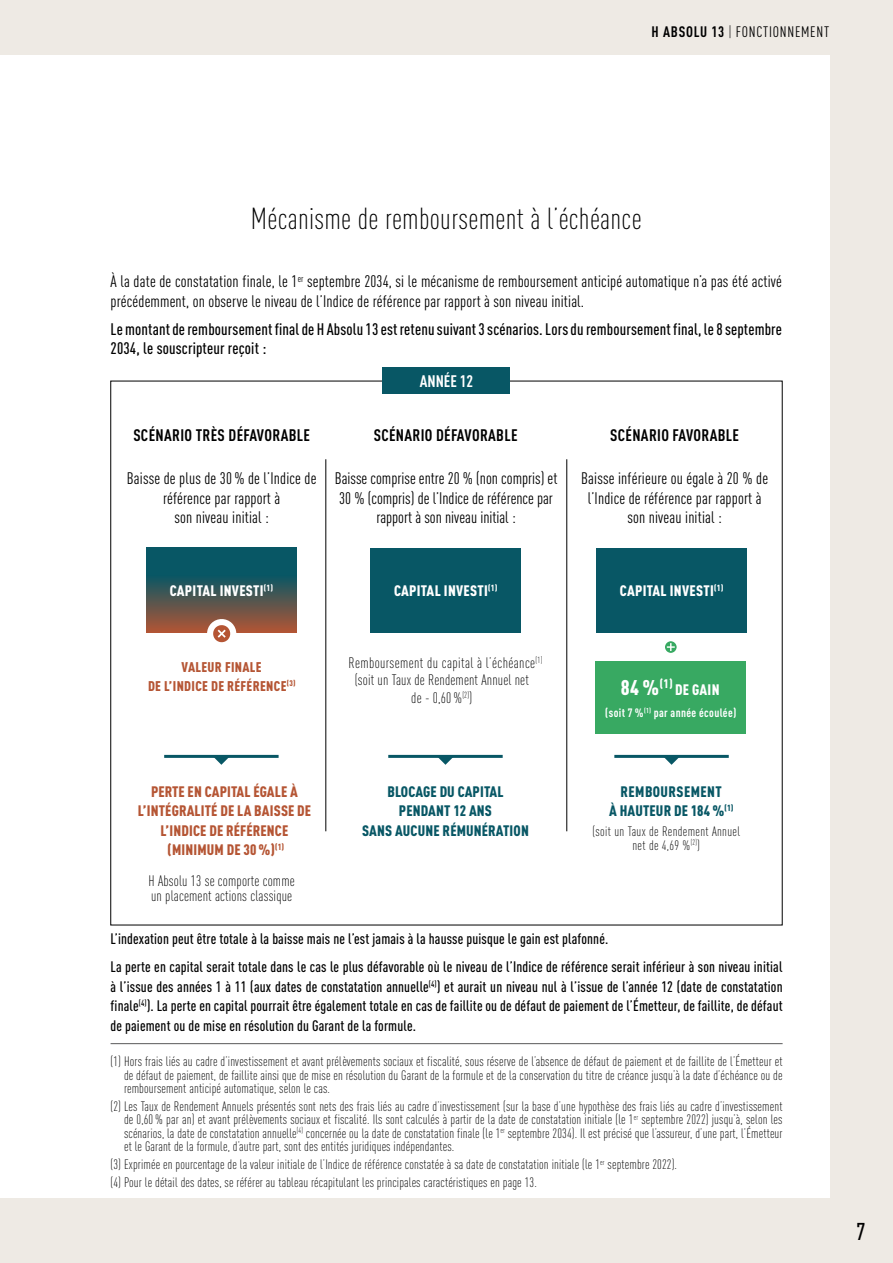
<style>
.page{position:relative;width:893px;height:1263px;background:#eeeae4}
.page>*{position:absolute;margin:0;border:0;box-sizing:border-box;transform-origin:0 0}
.t1{font:300 30px "DIN Cond";letter-spacing:.01em;color:#000}
.t2{font:500 24px "DIN Cond";color:#000}
.t3{font:900 21px "DIN Cond";color:#fff}
.t4{font:16.5px/19.5px "DIN Cond";letter-spacing:.01em;color:#000;text-align:center}
.t5{font:500 16.5px/19.5px "DIN Cond";letter-spacing:.01em;color:#000}
.t6{font:700 16.5px "DIN Cond";letter-spacing:.02em;color:#000}
.t7{font:700 16.5px "DIN Cond";color:#fff}
.t8{font:500 15px/19.5px "DIN Cond";letter-spacing:.01em;color:#000}
.t9{font:300 15px/17.7px "DIN Cond";letter-spacing:.01em;color:#000}
.t10{font:900 15px/19.5px "DIN Cond";letter-spacing:.01em;color:#b55534;text-align:center}
.t11{font:900 15px "DIN Cond";letter-spacing:.02em;color:#fff}
.t12{font:900 15px/19.5px "DIN Cond";letter-spacing:.01em;color:#085765;text-align:center}
.t13{font:900 15px/19.5px "DIN Cond";letter-spacing:.03em;color:#085765;text-align:center}
.t14{font:15px "DIN Cond";letter-spacing:.05em;color:#000}
.t15{font:900 13.8px/19.5px "DIN Cond";letter-spacing:.025em;color:#b55534;text-align:center}
.t16{font:300 13.5px/13.5px "DIN Cond";letter-spacing:.01em;color:#000;text-align:justify}
.t17{font:700 12px "DIN Cond";letter-spacing:.03em;color:#fff}
.s1{font-weight:700}
.s2{font-weight:300}
</style>
<div class="page">
<div style="left:0;top:55px;width:829px;height:1143px;background:#fff"></div>
<div style="left:383px;top:368px;width:127px;height:26px;background:#085765"></div>
<hr style="left:111px;top:1043px;width:672px;height:1px;background:#58585a">
<hr style="left:326px;top:459px;width:1px;height:372px;background:#000">
<hr style="left:566px;top:459px;width:1px;height:372px;background:#000">
<hr style="left:388px;top:755px;width:115px;height:3px;background:#085765">
<hr style="left:614px;top:755px;width:115px;height:3px;background:#085765">
<hr style="left:164px;top:755px;width:115px;height:3px;background:#085765">
<svg style="left:437px;top:757px;width:15px;height:8px"></svg>
<svg style="left:663px;top:757px;width:17px;height:8px"></svg>
<svg style="left:213px;top:757px;width:15px;height:8px"></svg>
<div style="left:370px;top:548px;width:151px;height:58px;background:#085765"></div>
<div style="left:370px;top:605px;width:151px;height:28px;background:#085765"></div>
<div style="left:146px;top:548px;width:151px;height:85px;background:#085765"></div>
<div style="left:146px;top:575px;width:151px;height:58px;background:linear-gradient(to bottom,#095664,#b05535)"></div>
<svg style="left:200px;top:617px;width:43px;height:26px"></svg>
<div style="left:596px;top:548px;width:151px;height:58px;background:#085765"></div>
<div style="left:596px;top:605px;width:151px;height:28px;background:#085765"></div>
<div style="left:595px;top:661px;width:151px;height:73px;background:#38a962"></div>
<svg style="left:662px;top:638px;width:18px;height:18px"></svg>
<div style="left:659px;top:635px;width:24px;height:24px;border:6px solid #fff;border-radius:50%"></div>
<svg style="left:667px;top:643px;width:8px;height:8px"></svg>
<p class="t14" style="left:652px;top:23px;width:179px"><span class="s1">H ABSOLU 13</span> <span class="s2">|</span> FONCTIONNEMENT</p>
<h1 class="t1" style="left:251px;top:201px;width:392px">Mécanisme de remboursement à l’échéance</h1>
<p class="t4" style="left:111px;top:271px;width:673px;text-align:left">À la date de constatation finale, le 1<sup>er</sup> septembre 2034, si le mécanisme de remboursement anticipé automatique n’a pas été activé précédemment, on observe le niveau de l’Indice de référence par rapport à son niveau initial.</p>
<p class="t5" style="left:111px;top:319px;width:673px">Le montant de remboursement final de H Absolu 13 est retenu suivant 3 scénarios. Lors du remboursement final, le 8septembre<br>2034, le souscripteur reçoit :</p>
<p class="t6" style="left:133px;top:425px;width:178px">SCÉNARIO TRÈS DÉFAVORABLE</p>
<p class="t4" style="left:127px;top:468px;width:191px">Baisse de plus de 30% de l’Indice de référence par rapport à<br>son niveau initial :</p>
<p class="t7" style="left:420px;top:371px;width:55px">ANNÉE 12</p>
<p class="t6" style="left:374px;top:425px;width:145px">SCÉNARIO DÉFAVORABLE</p>
<p class="t4" style="left:335px;top:468px;width:224px">Baisse comprise entre 20 % (non compris) et<br>30 % (compris) de l’Indice de référence par rapport à son niveau initial :</p>
<p class="t6" style="left:610px;top:425px;width:130px">SCÉNARIO FAVORABLE</p>
<p class="t4" style="left:581px;top:468px;width:188px">Baisse inférieure ou égale à 20 % de l’Indice de référence par rapport à son niveau initial :</p>
<p class="t11" style="left:170px;top:581px;width:105px">CAPITAL INVESTI<sup>(1)</sup></p>
<p class="t11" style="left:620px;top:581px;width:105px">CAPITAL INVESTI<sup>(1)</sup></p>
<p class="t11" style="left:394px;top:581px;width:105px">CAPITAL INVESTI<sup>(1)</sup></p>
<p class="t15" style="left:148px;top:656px;width:149px">VALEUR FINALE<br>DE L’INDICE DE RÉFÉRENCE<sup>(3)</sup></p>
<p class="t9" style="left:349px;top:653px;width:196px;text-align:center">Remboursement du capital à l’échéance<sup>(1) </sup>(soit un Taux de Rendement Annuel net<br>de - 0,60 %<sup>(2)</sup>)</p>
<p class="t10" style="left:138px;top:781px;width:175px">PERTE EN CAPITAL ÉGALE À<br>L’INTÉGRALITÉ DE LA BAISSE DE<br>L’INDICE DE RÉFÉRENCE (MINIMUM DE 30%)<sup>(1)</sup></p>
<p class="t9" style="left:149px;top:873px;width:148px;line-height:15px">H Absolu 13 se comporte comme un placement actions classique</p>
<p class="t12" style="left:362px;top:781px;width:168px">BLOCAGE DU CAPITAL<br>PENDANT 12 ANS<br>SANS AUCUNE RÉMUNÉRATION</p>
<h3 class="t3" style="left:621px;top:674px;width:53px">84 %<sup>(1)</sup></h3>
<p class="t11" style="left:675px;top:680px;width:46px">DE GAIN</p>
<p class="t17" style="left:605px;top:706px;width:133px">(soit 7 %<sup>(1)</sup> par année écoulée)</p>
<p class="t13" style="left:609px;top:781px;width:126px">REMBOURSEMENT<br>À HAUTEUR DE 184%<sup>(1)</sup></p>
<p class="t16" style="left:592px;top:825px;width:149px;text-align:center">(soit un Taux de Rendement Annuel net de 4,69 %<sup>(2)</sup>)</p>
<p class="t8" style="left:111px;top:925px;width:673px;line-height:28px">L’indexation peut être totale à la baisse mais ne l’est jamais à la hausse puisque le gain est plafonné.<br>La perte en capital serait totale dans le cas le plus défavorable où le niveau de l’Indice de référence serait inférieur à son niveau initial</p>
<p class="t8" style="left:111px;top:976px;width:674px;text-align:justify">à l’issue des années 1 à 11 (aux dates de constatation annuelle<sup>(4)</sup>) et aurait un niveau nul à l’issue de l’année 12 (date de constatation finale<sup>(4)</sup>). La perte en capital pourrait être également totale en cas de faillite ou de défaut de paiement de l’Émetteur, de faillite, de défaut de paiement ou de mise en résolution du Garant de la formule.</p>
<p class="t16" style="left:124px;top:1054px;width:660px;text-indent:-13px">(1) Hors frais liés au cadre d’investissement et avant prélèvements sociaux et fiscalité, sous réserve de l’absence de défaut de paiement et de faillite de l’Émetteur et de défaut de paiement, de faillite ainsi que de mise en résolution du Garant de la formule et de la conservation du titre de créance jusqu’à la date d’échéance ou de remboursement anticipé automatique, selon le cas.</p>
<p class="t16" style="left:124px;top:1099px;width:660px;text-indent:-13px">(2) Les Taux de Rendement Annuels présentés sont nets des frais liés au cadre d’investissement (sur la base d’une hypothèse des frais liés au cadre d’investissement de 0,60 % par an) et avant prélèvements sociaux et fiscalité. Ils sont calculés à partir de la date de constatation initiale (le 1<sup>er</sup> septembre 2022) jusqu’à, selon les scénarios, la date de constatation annuelle<sup>(4)</sup> concernée ou la date de constatation finale (le 1<sup>er</sup> septembre 2034). Il est précisé que l’assureur, d’une part, l’Émetteur et le Garant de la formule, d’autre part, sont des entités juridiques indépendantes.</p>
<p class="t16" style="left:111px;top:1155px;width:568px;line-height:17.7px">(3) Exprimée en pourcentage de la valeur initiale de l’Indice de référence constatée à sa date de constatation initiale (le 1<sup>er</sup> septembre 2022). (4) Pour le détail des dates, se référer au tableau récapitulant les principales caractéristiques en page 13.</p>
<h2 class="t2" style="left:856px;top:1217px;width:11px">7</h2>
</div>
